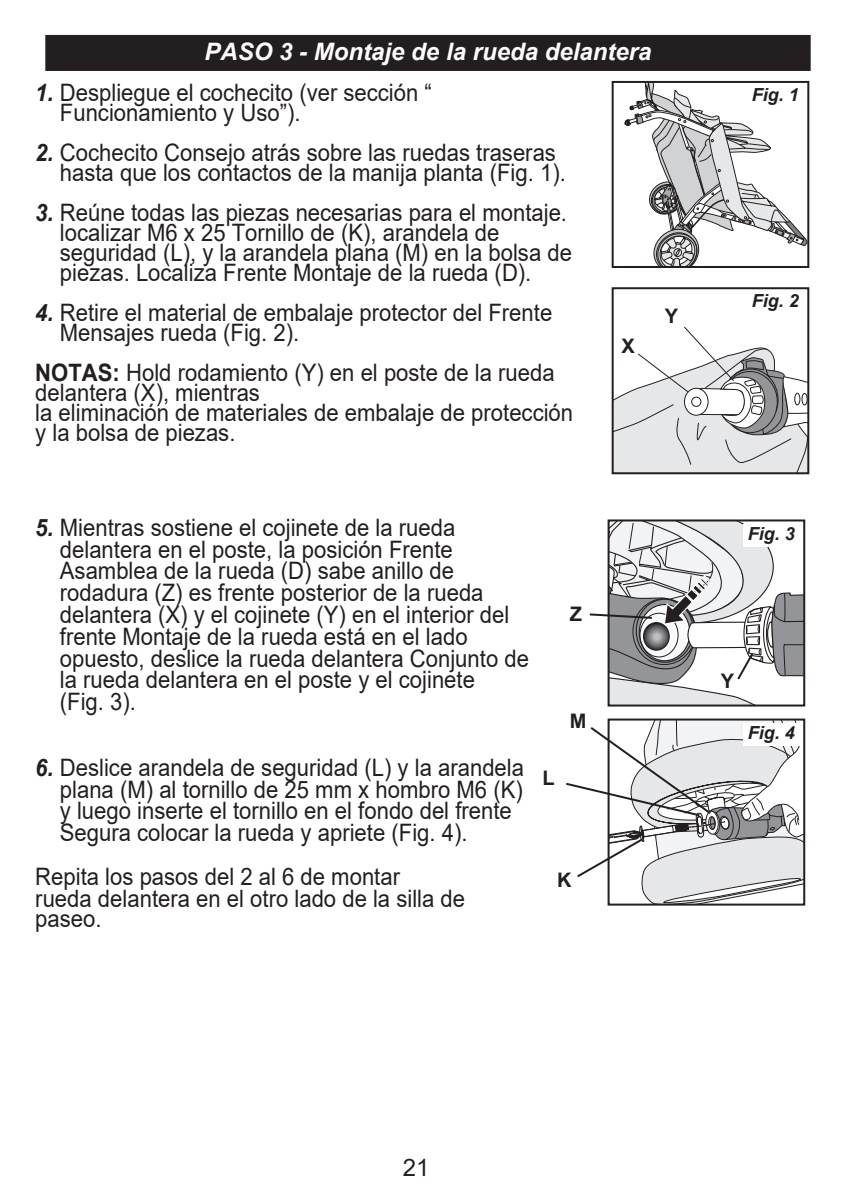
<style>
.page{position:relative;width:843px;height:1196px;background:#fff}
.page>*{position:absolute;margin:0;border:0;box-sizing:border-box;transform-origin:0 0}
.t1{font:24px/20px "Arial";color:#231f20;scale:.92 1}
.t2{font:italic 700 24px "Arial";color:#fff}
.t3{font:24px "Arial";color:#231f20}
.t4{font:700 20px "Arial";color:#231f20}
.t5{font:italic 700 18px "Arial";color:#231f20}
.s1{font-weight:700;font-style:italic}
.s2{font-weight:700}
</style>
<div class="page">
<div style="left:46px;top:36px;width:763px;height:34px;background:#231f20"></div>
<div style="left:45px;top:35px;width:765px;height:36px;border:2px solid #231f20"></div>
<div style="left:611px;top:287px;width:198px;height:187px;border:2px solid #231f20"></div>
<svg style="left:624px;top:84px;width:182px;height:181px"></svg>
<div style="left:611px;top:81px;width:198px;height:187px;border:2px solid #231f20"></div>
<div style="left:747px;top:86px;width:56px;height:22px;background:#fff"></div>
<svg style="left:612px;top:325px;width:196px;height:148px"></svg>
<svg style="left:589px;top:520px;width:215px;height:185px"></svg>
<svg style="left:566px;top:719px;width:238px;height:185px"></svg>
<p class="t2" style="left:204px;top:36px;width:448px">PASO 3 - Montaje de la rueda delantera</p>
<p class="t1" style="left:35px;top:82px;width:432px"><span class="s1">1.</span> Despliegue el cochecito (ver sección “</p>
<p class="t1" style="left:60px;top:102px;width:263px">Funcionamiento y Uso”).</p>
<p class="t1" style="left:35px;top:142px;width:567px"><span class="s1">2.</span> Cochecito Consejo atrás sobre las ruedas traseras</p>
<p class="t1" style="left:60px;top:162px;width:551px">hasta que los contactos de la manija planta (Fig. 1).</p>
<p class="t1" style="left:35px;top:202px;width:579px"><span class="s1">3.</span> Reúne todas las piezas necesarias para el montaje.</p>
<p class="t1" style="left:60px;top:222px;width:479px">localizar M6 x 25 Tornillo de (K), arandela de</p>
<p class="t1" style="left:60px;top:242px;width:558px">seguridad (L), y la arandela plana (M) en la bolsa de</p>
<p class="t1" style="left:60px;top:262px;width:514px">piezas. Localiza Frente Montaje de la rueda (D).</p>
<p class="t1" style="left:35px;top:302px;width:563px"><span class="s1">4.</span> Retire el material de embalaje protector del Frente</p>
<p class="t1" style="left:60px;top:322px;width:262px">Mensajes rueda (Fig. 2).</p>
<p class="t1" style="left:35px;top:362px;width:566px"><span class="s2">NOTAS:</span> Hold rodamiento (Y) en el poste de la rueda delantera (X), mientras</p>
<p class="t1" style="left:35px;top:402px;width:586px">la eliminación de materiales de embalaje de protección</p>
<p class="t1" style="left:35px;top:422px;width:219px">y la bolsa de piezas.</p>
<p class="t4" style="left:621px;top:331px;width:15px">X</p>
<p class="t4" style="left:664px;top:302px;width:15px">Y</p>
<p class="t1" style="left:35px;top:517px;width:458px"><span class="s1">5.</span> Mientras sostiene el cojinete de la rueda</p>
<p class="t1" style="left:60px;top:539px;width:428px">delantera en el poste, la posición Frente</p>
<p class="t1" style="left:60px;top:560px;width:430px">Asamblea de la rueda (D) sabe anillo de</p>
<p class="t1" style="left:60px;top:582px;width:462px">rodadura (Z) es frente posterior de la rueda</p>
<p class="t1" style="left:60px;top:604px;width:490px">delantera (X) y el cojinete (Y) en el interior del</p>
<p class="t1" style="left:60px;top:626px;width:444px">frente Montaje de la rueda está en el lado</p>
<p class="t1" style="left:60px;top:648px;width:511px">opuesto, deslice la rueda delantera Conjunto de</p>
<p class="t1" style="left:60px;top:669px;width:452px">la rueda delantera en el poste y el cojinete</p>
<p class="t1" style="left:60px;top:691px;width:84px">(Fig. 3).</p>
<p class="t1" style="left:35px;top:757px;width:532px"><span class="s1">6.</span> Deslice arandela de seguridad (L) y la arandela</p>
<p class="t1" style="left:60px;top:778px;width:504px">plana (M) al tornillo de 25 mm x hombro M6 (K)</p>
<p class="t1" style="left:60px;top:800px;width:492px">y luego inserte el tornillo en el fondo del frente</p>
<p class="t1" style="left:60px;top:822px;width:444px">Segura colocar la rueda y apriete (Fig. 4).</p>
<p class="t1" style="left:35px;top:866px;width:398px">Repita los pasos del 2 al 6 de montar</p>
<p class="t1" style="left:35px;top:887px;width:468px">rueda delantera en el otro lado de la silla de paseo.</p>
<p class="t4" style="left:569px;top:599px;width:14px">Z</p>
<p class="t4" style="left:569px;top:706px;width:18px">M</p>
<p class="t4" style="left:542px;top:763px;width:14px">L</p>
<p class="t4" style="left:557px;top:866px;width:16px">K</p>
<p class="t5" style="left:751px;top:83px;width:49px">Fig. 1</p>
<p class="t5" style="left:751px;top:289px;width:49px">Fig. 2</p>
<p class="t5" style="left:747px;top:521px;width:49px">Fig. 3</p>
<p class="t4" style="left:720px;top:666px;width:15px">Y</p>
<p class="t5" style="left:747px;top:720px;width:49px">Fig. 4</p>
<p class="t3" style="left:402px;top:1151px;width:28px">21</p>
</div>
